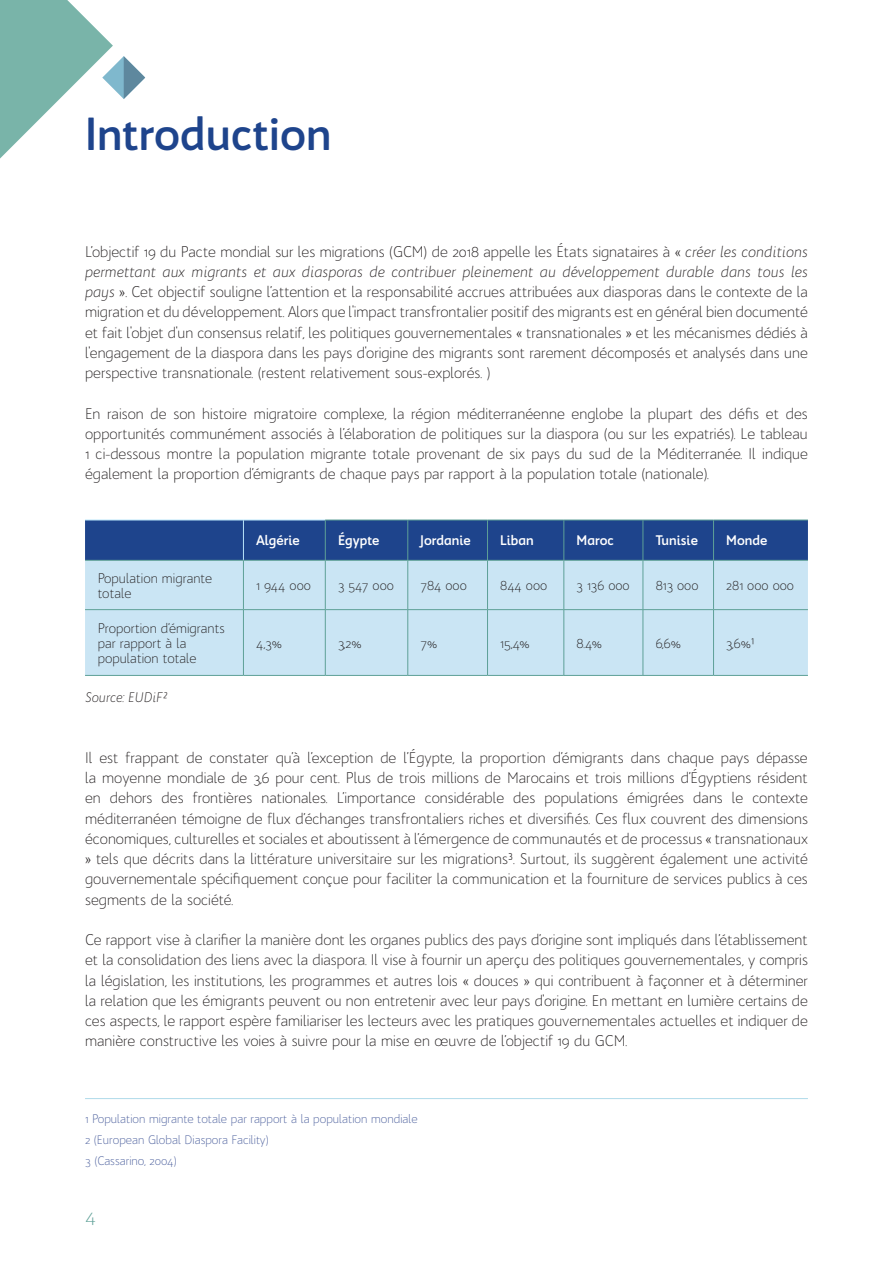
<style>
.page{position:relative;width:893px;height:1263px;background:#fff}
.page>*{position:absolute;margin:0;border:0;box-sizing:border-box;transform-origin:0 0}
.EMM5_Heading__30pt{font:700 45px "Bw Quinta Pro";color:#1e448c}
.t1{font:300 18px "Bw Quinta Pro";color:#5ea097;scale:1.13 1}
.EMM5_Body{font:300 15px/20.2px "Bw Quinta Pro";color:#231f20;text-align:justify}
.body{font:300 13.5px/15px "Bw Quinta Pro";color:#231f20}
.body-2{font:700 13.5px "Bw Quinta Pro";color:#fff}
.EMM5_Body-2{font:italic 300 13.5px "Bw Quinta Pro";color:#231f20}
.EMM5_Footer{font:300 12px "Bw Quinta Pro";color:#4a5e9c}
.s1{font-style:italic}
</style>
<div class="page">
<svg style="left:0;top:0;width:145px;height:159px"></svg>
<div style="left:85px;top:521px;width:723px;height:39px;background:#1e448c"></div>
<div style="left:85px;top:561px;width:723px;height:114px;background:#cae5f4"></div>
<hr style="left:85px;top:520px;width:158px;height:1px;background:#b9e5fa">
<hr style="left:243px;top:520px;width:82px;height:1px;background:#b9e5fa">
<hr style="left:243px;top:520px;width:1px;height:40px;background:#b9e5fa">
<hr style="left:325px;top:520px;width:83px;height:1px;background:#5ea097">
<hr style="left:325px;top:520px;width:1px;height:40px;background:#5ea097">
<hr style="left:408px;top:520px;width:79px;height:1px;background:#5ea097">
<hr style="left:408px;top:520px;width:1px;height:40px;background:#5ea097">
<hr style="left:487px;top:520px;width:77px;height:1px;background:#5ea097">
<hr style="left:487px;top:520px;width:1px;height:40px;background:#5ea097">
<hr style="left:564px;top:520px;width:79px;height:1px;background:#5ea097">
<hr style="left:564px;top:520px;width:1px;height:40px;background:#5ea097">
<hr style="left:643px;top:520px;width:70px;height:1px;background:#5ea097">
<hr style="left:643px;top:520px;width:1px;height:40px;background:#5ea097">
<hr style="left:713px;top:520px;width:95px;height:1px;background:#5ea097">
<hr style="left:713px;top:520px;width:1px;height:40px;background:#5ea097">
<hr style="left:408px;top:560px;width:79px;height:1px;background:#5ea097">
<hr style="left:487px;top:560px;width:77px;height:1px;background:#5ea097">
<hr style="left:487px;top:560px;width:1px;height:49px;background:#5ea097">
<hr style="left:564px;top:560px;width:79px;height:1px;background:#5ea097">
<hr style="left:564px;top:560px;width:1px;height:49px;background:#5ea097">
<hr style="left:643px;top:560px;width:70px;height:1px;background:#5ea097">
<hr style="left:643px;top:560px;width:1px;height:49px;background:#5ea097">
<hr style="left:713px;top:560px;width:95px;height:1px;background:#5ea097">
<hr style="left:713px;top:560px;width:1px;height:49px;background:#5ea097">
<hr style="left:408px;top:609px;width:79px;height:1px;background:#5ea097">
<hr style="left:487px;top:609px;width:77px;height:1px;background:#5ea097">
<hr style="left:487px;top:610px;width:1px;height:65px;background:#5ea097">
<hr style="left:564px;top:609px;width:79px;height:1px;background:#5ea097">
<hr style="left:564px;top:610px;width:1px;height:65px;background:#5ea097">
<hr style="left:643px;top:609px;width:70px;height:1px;background:#5ea097">
<hr style="left:643px;top:610px;width:1px;height:65px;background:#5ea097">
<hr style="left:713px;top:609px;width:95px;height:1px;background:#5ea097">
<hr style="left:713px;top:610px;width:1px;height:65px;background:#5ea097">
<hr style="left:408px;top:675px;width:79px;height:1px;background:#5ea097">
<hr style="left:487px;top:675px;width:77px;height:1px;background:#5ea097">
<hr style="left:564px;top:675px;width:79px;height:1px;background:#5ea097">
<hr style="left:643px;top:675px;width:70px;height:1px;background:#5ea097">
<hr style="left:713px;top:675px;width:95px;height:1px;background:#5ea097">
<hr style="left:85px;top:560px;width:158px;height:1px;background:#5ea097">
<hr style="left:243px;top:560px;width:82px;height:1px;background:#5ea097">
<hr style="left:243px;top:560px;width:1px;height:49px;background:#5ea097">
<hr style="left:325px;top:560px;width:83px;height:1px;background:#5ea097">
<hr style="left:325px;top:560px;width:1px;height:49px;background:#5ea097">
<hr style="left:408px;top:560px;width:1px;height:49px;background:#5ea097">
<hr style="left:85px;top:609px;width:158px;height:1px;background:#5ea097">
<hr style="left:243px;top:609px;width:82px;height:1px;background:#5ea097">
<hr style="left:243px;top:610px;width:1px;height:65px;background:#5ea097">
<hr style="left:325px;top:609px;width:83px;height:1px;background:#5ea097">
<hr style="left:325px;top:610px;width:1px;height:65px;background:#5ea097">
<hr style="left:408px;top:610px;width:1px;height:65px;background:#5ea097">
<hr style="left:85px;top:675px;width:158px;height:1px;background:#5ea097">
<hr style="left:243px;top:675px;width:82px;height:1px;background:#5ea097">
<hr style="left:325px;top:675px;width:83px;height:1px;background:#5ea097">
<hr style="left:85px;top:1098px;width:723px;height:1px;background:#afdaea">
<p class="EMM5_Heading__30pt" style="left:85px;top:106px;width:248px">Introduction</p>
<p class="EMM5_Body" style="left:85px;top:241px;width:724px">L’objectif 19 du Pacte mondial sur les migrations (GCM) de 2018 appelle les États signataires à « <span class="s1">créer les conditions permettant aux migrants et aux diasporas de contribuer pleinement au développement durable dans tous les pays</span> ». Cet objectif souligne l’attention et la responsabilité accrues attribuées aux diasporas dans le contexte de la migration et du développement. Alors que l'impact transfrontalier positif des migrants est en général bien documenté et fait l'objet d'un consensus relatif, les politiques gouvernementales « transnationales » et les mécanismes dédiés à l'engagement de la diaspora dans les pays d'origine des migrants sont rarement décomposés et analysés dans une perspective transnationale. (restent relativement sous-explorés. )</p>
<p class="EMM5_Body" style="left:85px;top:403px;width:724px">En raison de son histoire migratoire complexe, la région méditerranéenne englobe la plupart des défis et des opportunités communément associés à l’élaboration de politiques sur la diaspora (ou sur les expatriés). Le tableau 1 ci-dessous montre la population migrante totale provenant de six pays du sud de la Méditerranée. Il indique également la proportion d’émigrants de chaque pays par rapport à la population totale (nationale).</p>
<p class="body-2" style="left:256px;top:532px;width:45px">Algérie</p>
<p class="body-2" style="left:338px;top:532px;width:43px">Égypte</p>
<p class="body-2" style="left:421px;top:532px;width:52px">Jordanie</p>
<p class="body-2" style="left:500px;top:532px;width:35px">Liban</p>
<p class="body-2" style="left:577px;top:532px;width:39px">Maroc</p>
<p class="body-2" style="left:656px;top:532px;width:44px">Tunisie</p>
<p class="body-2" style="left:726px;top:532px;width:43px">Monde</p>
<p class="body" style="left:98px;top:570px;width:116px">Population migrante totale</p>
<p class="body" style="left:256px;top:578px;width:56px">1 944 000</p>
<p class="body" style="left:338px;top:578px;width:57px">3 547 000</p>
<p class="body" style="left:421px;top:578px;width:48px">784 000</p>
<p class="body" style="left:500px;top:578px;width:49px">844 000</p>
<p class="body" style="left:577px;top:578px;width:55px">3 136 000</p>
<p class="body" style="left:656px;top:578px;width:44px">813 000</p>
<p class="body" style="left:726px;top:578px;width:69px">281 000 000</p>
<p class="body" style="left:98px;top:620px;width:129px">Proportion d’émigrants par rapport à la population totale</p>
<p class="body" style="left:256px;top:635px;width:27px">4,3%</p>
<p class="body" style="left:338px;top:635px;width:25px">3,2%</p>
<p class="body" style="left:421px;top:635px;width:18px">7%</p>
<p class="body" style="left:500px;top:635px;width:31px">15,4%</p>
<p class="body" style="left:577px;top:635px;width:27px">8.4%</p>
<p class="body" style="left:656px;top:635px;width:27px">6,6%</p>
<p class="body" style="left:726px;top:635px;width:30px">3,6%1</p>
<p class="EMM5_Body-2" style="left:85px;top:689px;width:84px">Source: EUDiF2</p>
<p class="EMM5_Body" style="left:85px;top:747px;width:724px">Il est frappant de constater qu’à l’exception de l’Égypte, la proportion d’émigrants dans chaque pays dépasse la moyenne mondiale de 3,6 pour cent. Plus de trois millions de Marocains et trois millions d’Égyptiens résident en dehors des frontières nationales. L’importance considérable des populations émigrées dans le contexte méditerranéen témoigne de flux d’échanges transfrontaliers riches et diversifiés. Ces flux couvrent des dimensions économiques, culturelles et sociales et aboutissent à l’émergence de communautés et de processus « transnationaux » tels que décrits dans la littérature universitaire sur les migrations3. Surtout, ils suggèrent également une activité gouvernementale spécifiquement conçue pour faciliter la communication et la fourniture de services publics à ces segments de la société.</p>
<p class="EMM5_Body" style="left:85px;top:929px;width:724px">Ce rapport vise à clarifier la manière dont les organes publics des pays d’origine sont impliqués dans l’établissement et la consolidation des liens avec la diaspora. Il vise à fournir un aperçu des politiques gouvernementales, y compris la législation, les institutions, les programmes et autres lois « douces » qui contribuent à façonner et à déterminer la relation que les émigrants peuvent ou non entretenir avec leur pays d'origine. En mettant en lumière certains de ces aspects, le rapport espère familiariser les lecteurs avec les pratiques gouvernementales actuelles et indiquer de manière constructive les voies à suivre pour la mise en œuvre de l’objectif 19 du GCM.</p>
<p class="EMM5_Footer" style="left:85px;top:1111px;width:334px">1 Population migrante totale par rapport à la population mondiale</p>
<p class="EMM5_Footer" style="left:85px;top:1132px;width:185px">2 (European Global Diaspora Facility)</p>
<p class="EMM5_Footer" style="left:85px;top:1153px;width:93px">3 (Cassarino, 2004)</p>
<p class="t1" style="left:85px;top:1204px;width:11px">4</p>
</div>
